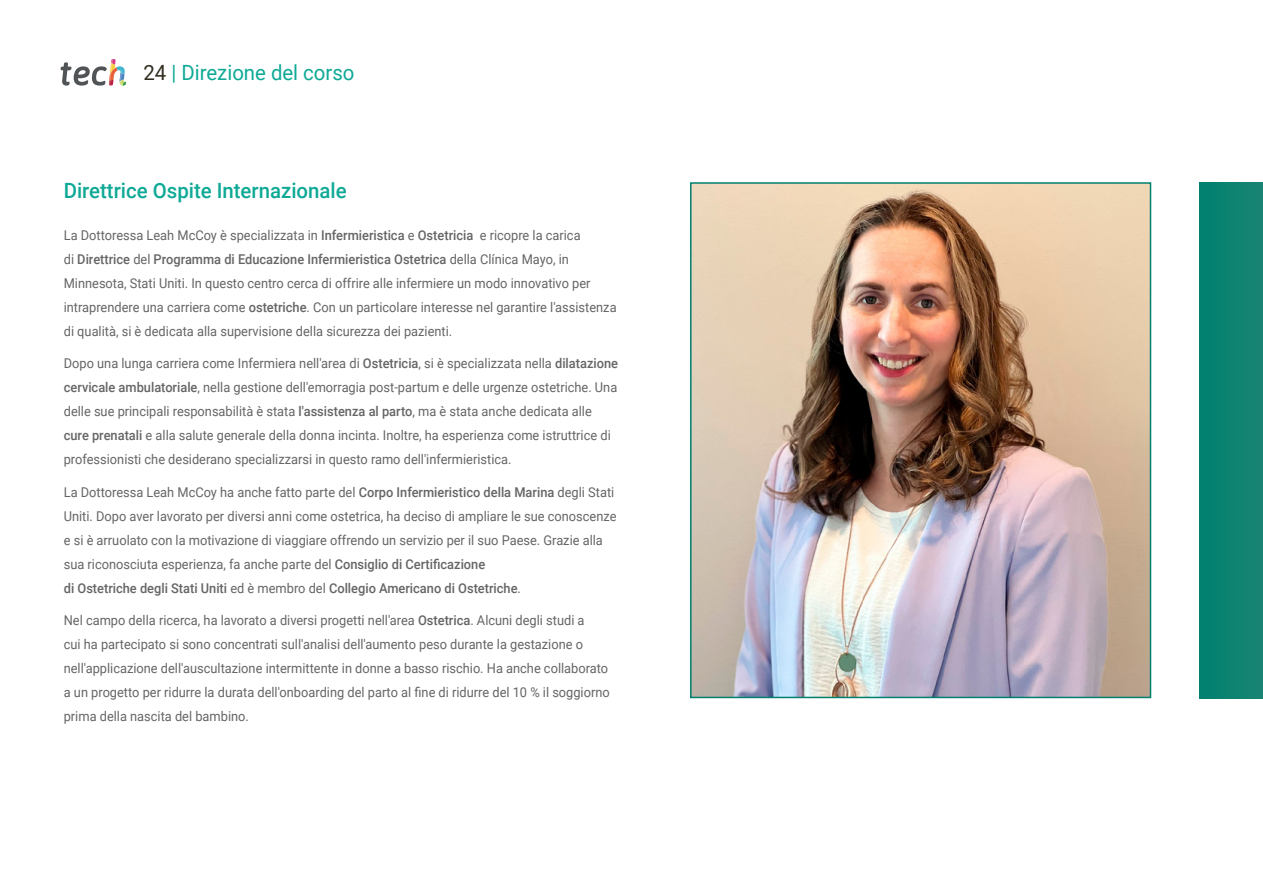
<style>
.page{position:relative;width:1263px;height:893px;background:#fff}
.page>*{position:absolute;margin:0;border:0;box-sizing:border-box;transform-origin:0 0}
.t1{font:500 21px "Roboto";color:#0ea996}
.t2{font:21px "Roboto";color:#0ea996}
.t3{font:13.5px/24px "Roboto";color:#656565;scale:.95 1}
.s1{color:#312e20}
.s2{font-weight:500}
</style>
<div class="page">
<div style="left:1199px;top:182px;width:64px;height:516px;background:linear-gradient(to right,#00806f,#1a8473)"></div>
<img style="left:693px;top:185px;width:455px;height:510px">
<div style="left:690px;top:182px;width:461px;height:516px;border:2px solid #00806f"></div>
<svg style="left:61px;top:59px;width:65px;height:27px"></svg>
<h1 class="t2" style="left:144px;top:57px;width:213px"><span class="s1">24</span> | Direzione del corso</h1>
<h1 class="t1" style="left:64px;top:176px;width:284px">Direttrice Ospite Internazionale</h1>
<p class="t3" style="left:64px;top:222px;width:583px">La Dottoressa Leah McCoy è specializzata in <span class="s2">Infermieristica</span> e <span class="s2">Ostetricia</span> e ricopre la carica<br>di <span class="s2">Direttrice</span> del <span class="s2">Programma di Educazione Infermieristica Ostetrica</span> della Clínica Mayo, in Minnesota, Stati Uniti. In questo centro cerca di offrire alle infermiere un modo innovativo per intraprendere una carriera come <span class="s2">ostetriche</span>. Con un particolare interesse nel garantire l'assistenza di qualità, si è dedicata alla supervisione della sicurezza dei pazienti.</p>
<p class="t3" style="left:64px;top:351px;width:585px">Dopo una lunga carriera come Infermiera nell'area di <span class="s2">Ostetricia</span>, si è specializzata nella <span class="s2">dilatazione cervicale ambulatoriale</span>, nella gestione dell'emorragia post-partum e delle urgenze ostetriche. Una delle sue principali responsabilità è stata <span class="s2">l'assistenza al parto</span>, ma è stata anche dedicata alle <span class="s2">cure prenatali</span> e alla salute generale della donna incinta. Inoltre, ha esperienza come istruttrice di professionisti che desiderano specializzarsi in questo ramo dell'infermieristica.</p>
<p class="t3" style="left:64px;top:479px;width:583px">La Dottoressa Leah McCoy ha anche fatto parte del <span class="s2">Corpo Infermieristico della Marina</span> degli Stati Uniti. Dopo aver lavorato per diversi anni come ostetrica, ha deciso di ampliare le sue conoscenze e si è arruolato con la motivazione di viaggiare offrendo un servizio per il suo Paese. Grazie alla sua riconosciuta esperienza, fa anche parte del <span class="s2">Consiglio di Certificazione<br>di Ostetriche degli Stati Uniti</span> ed è membro del <span class="s2">Collegio Americano di Ostetriche</span>.</p>
<p class="t3" style="left:64px;top:608px;width:576px">Nel campo della ricerca, ha lavorato a diversi progetti nell'area <span class="s2">Ostetrica</span>. Alcuni degli studi a<br>cui ha partecipato si sono concentrati sull'analisi dell'aumento peso durante la gestazione o nell'applicazione dell'auscultazione intermittente in donne a basso rischio. Ha anche collaborato a un progetto per ridurre la durata dell'onboarding del parto al fine di ridurre del 10 % il soggiorno prima della nascita del bambino.</p>
</div>
